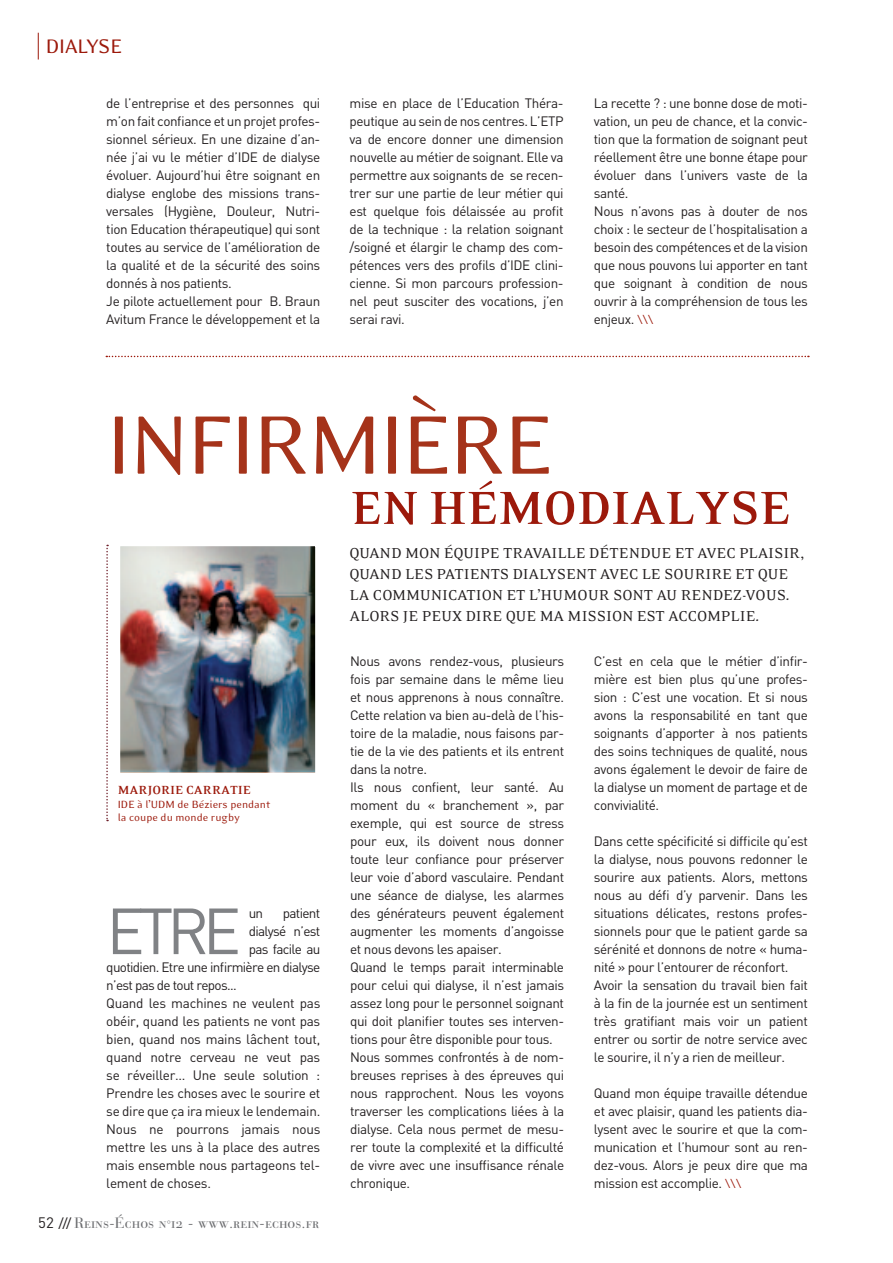
<style>
.page{position:relative;width:893px;height:1263px;background:#fff}
.page>*{position:absolute;margin:0;border:0;box-sizing:border-box;transform-origin:0 0}
.t1{font:95.25px "Eidetic Modern";color:#a5331a}
.t2{font:64.05px "DIN";color:#808285}
.t3{font:700 53.25px "Eidetic Serif";letter-spacing:-.02em;color:#9c190b}
.t4{font:22.5px "Eidetic Modern";color:#9c190b}
.t5{font:16.5px/21px "Eidetic Serif";color:#231f20}
.t6{font:15px "Bauer Bodoni Roman SC";color:#6c6d70}
.t7{font:13.5px/18px "DIN";letter-spacing:-.03em;color:#231f20}
.t8{font:13.5px "DIN";letter-spacing:-.05em;color:#231f20}
.t9{font:700 13.5px "Eidetic Serif";letter-spacing:-.01em;color:#9c190b}
.t10{font:12px/13.5px "Eidetic Modern";color:#9c190b}
.s1{font-family:"Futura";font-size:10.5px;color:#9c190b}
.s2{font-family:"DIN";color:#231f20}
.s3{font-family:"DIN";font-size:13.5px;color:#231f20}
.s4{font-size:10.5px}
</style>
<div class="page">
<svg style="left:38px;top:33px;width:1px;height:27px"></svg>
<img style="left:122px;top:548px;width:192px;height:223px">
<div style="left:119px;top:545px;width:198px;height:229px;border:2px solid #fff"></div>
<svg style="left:106px;top:545px;width:2px;height:276px"></svg>
<svg style="left:106px;top:356px;width:703px;height:1px"></svg>
<h3 class="t4" style="left:46px;top:35px;width:11px">dial</h3>
<h3 class="t4" style="left:86px;top:35px;width:24px">yse</h3>
<p class="t7" style="left:106px;top:94px;width:216px">de l’entreprise et des personnes qui m’on fait confiance et un projet profes&shy;sionnel sérieux. En une dizaine d’an&shy;née j’ai vu le métier d’IDE de dialyse évoluer. Aujourd’hui être soignant en dialyse englobe des missions trans&shy;versales (Hygiène, Douleur, Nutri&shy;tion Education thérapeutique) qui sont toutes au service de l’amélioration de la qualité et de la sécurité des soins donnés à nos patients.<br>Je pilote actuellement pour B. Braun Avitum France le développement et la</p>
<p class="t7" style="left:350px;top:94px;width:216px;text-align:justify">mise en place de l’Education Théra&shy;peutique au sein de nos centres. L’ETP va de encore donner une dimension nouvelle au métier de soignant. Elle va permettre aux soignants de se recen&shy;trer sur une partie de leur métier qui est quelque fois délaissée au profit de la technique : la relation soignant /soigné et élargir le champ des com&shy;pétences vers des profils d’IDE clini&shy;cienne. Si mon parcours profession&shy;nel peut susciter des vocations, j’en serai ravi.</p>
<p class="t7" style="left:594px;top:94px;width:216px">La recette ? : une bonne dose de moti&shy;vation, un peu de chance, et la convic&shy;tion que la formation de soignant peut réellement être une bonne étape pour évoluer dans l’univers vaste de la santé.<br>Nous n’avons pas à douter de nos choix : le secteur de l’hospitalisation a besoin des compétences et de la vision que nous pouvons lui apporter en tant que soignant à condition de nous ouvrir à la compréhension de tous les enjeux. <span class="s1">\\\</span></p>
<h1 class="t1" style="left:106px;top:395px;width:66px">Infir</h1>
<h1 class="t1" style="left:307px;top:395px;width:189px">mière</h1>
<h3 class="t3" style="left:350px;top:480px;width:443px">EN HÉMODIALYSE</h3>
<p class="t5" style="left:350px;top:542px;width:456px">QUAND MON ÉQUIPE TRAVAILLE DÉTENDUE ET AVEC PLAISIR, QUAND LES PATIENTS DIALYSENT AVEC LE SOURIRE ET QUE LA COMMUNICATION ET L’HUMOUR SONT AU RENDEZ-VOUS.<br>ALORS JE PEUX DIRE QUE MA MISSION EST ACCOMPLIE.</p>
<p class="t9" style="left:118px;top:783px;width:135px">MARJORIE CARRATIE</p>
<p class="t10" style="left:118px;top:797px;width:154px">IDE à l’U DM de Béziers pendant la coupe du monde rugby</p>
<h2 class="t2" style="left:106px;top:891px;width:66px">Etre</h2>
<p class="t7" style="left:249px;top:904px;width:16px">un</p>
<p class="t8" style="left:283px;top:905px;width:39px">patient</p>
<p class="t8" style="left:249px;top:923px;width:73px">dialysé n’est</p>
<p class="t8" style="left:249px;top:941px;width:73px">pas facile au</p>
<p class="t8" style="left:106px;top:959px;width:215px">quotidien. Etre une infirmière en dialyse</p>
<p class="t8" style="left:106px;top:977px;width:132px">n’est pas de tout repos...</p>
<p class="t7" style="left:106px;top:994px;width:216px">Quand les machines ne veulent pas</p>
<p class="t7" style="left:106px;top:1012px;width:216px">obéir, quand les patients ne vont pas</p>
<p class="t7" style="left:106px;top:1030px;width:216px">bien, quand nos mains lâchent tout,</p>
<p class="t7" style="left:106px;top:1048px;width:215px">quand notre cerveau ne veut pas</p>
<p class="t7" style="left:106px;top:1066px;width:215px">se réveiller... Une seule solution :</p>
<p class="t7" style="left:106px;top:1084px;width:216px">Prendre les choses avec le sourire et</p>
<p class="t7" style="left:106px;top:1102px;width:216px">se dire que ça ira mieux le lendemain.</p>
<p class="t7" style="left:106px;top:1120px;width:216px">Nous ne pourrons jamais nous</p>
<p class="t7" style="left:106px;top:1138px;width:215px">mettre les uns à la place des autres</p>
<p class="t7" style="left:106px;top:1156px;width:216px">mais ensemble nous partageons tel-</p>
<p class="t7" style="left:106px;top:1174px;width:106px">lement de choses.</p>
<p class="t6" style="left:38px;top:1214px;width:283px"><span class="s2">52</span> <span class="s3">///</span> Reins-Échos n<span class="s4">°</span>12 - www.rein-echos.fr</p>
<p class="t7" style="left:350px;top:652px;width:216px">Nous avons rendez-vous, plusieurs fois par semaine dans le même lieu et nous apprenons à nous connaître.<br>Cette relation va bien au-delà de l’his&shy;toire de la maladie, nous faisons par&shy;tie de la vie des patients et ils entrent dans la notre.<br>Ils nous confient, leur santé. Au moment du « branchement », par exemple, qui est source de stress pour eux, ils doivent nous donner toute leur confiance pour préserver leur voie d’abord vasculaire. Pendant une séance de dialyse, les alarmes des générateurs peuvent également augmenter les moments d’angoisse et nous devons les apaiser.<br>Quand le temps parait interminable pour celui qui dialyse, il n’est jamais assez long pour le personnel soignant qui doit planifier toutes ses interven&shy;tions pour être disponible pour tous.<br>Nous sommes confrontés à de nom&shy;breuses reprises à des épreuves qui nous rapprochent. Nous les voyons traverser les complications liées à la dialyse. Cela nous permet de mesu&shy;rer toute la complexité et la difficulté de vivre avec une insuffisance rénale chronique.</p>
<p class="t7" style="left:594px;top:652px;width:216px;text-align:justify">C’est en cela que le métier d’infir&shy;mière est bien plus qu’une profes&shy;sion : C’est une vocation. Et si nous avons la responsabilité en tant que soignants d’apporter à nos patients des soins techniques de qualité, nous avons également le devoir de faire de la dialyse un moment de partage et de convivialité.</p>
<p class="t7" style="left:594px;top:832px;width:216px">Dans cette spécificité si difficile qu’est la dialyse, nous pouvons redonner le sourire aux patients. Alors, mettons nous au défi d’y parvenir. Dans les situations délicates, restons profes&shy;sionnels pour que le patient garde sa sérénité et donnons de notre « huma&shy;nité » pour l’entourer de réconfort.<br>Avoir la sensation du travail bien fait à la fin de la journée est un sentiment très gratifiant mais voir un patient entrer ou sortir de notre service avec le sourire, il n’y a rien de meilleur.</p>
<p class="t7" style="left:594px;top:1084px;width:216px;text-align:justify">Quand mon équipe travaille détendue et avec plaisir, quand les patients dia&shy;lysent avec le sourire et que la com&shy;munication et l’humour sont au ren&shy;dez-vous. Alors je peux dire que ma mission est accomplie. <span class="s1">\\\</span></p>
</div>
